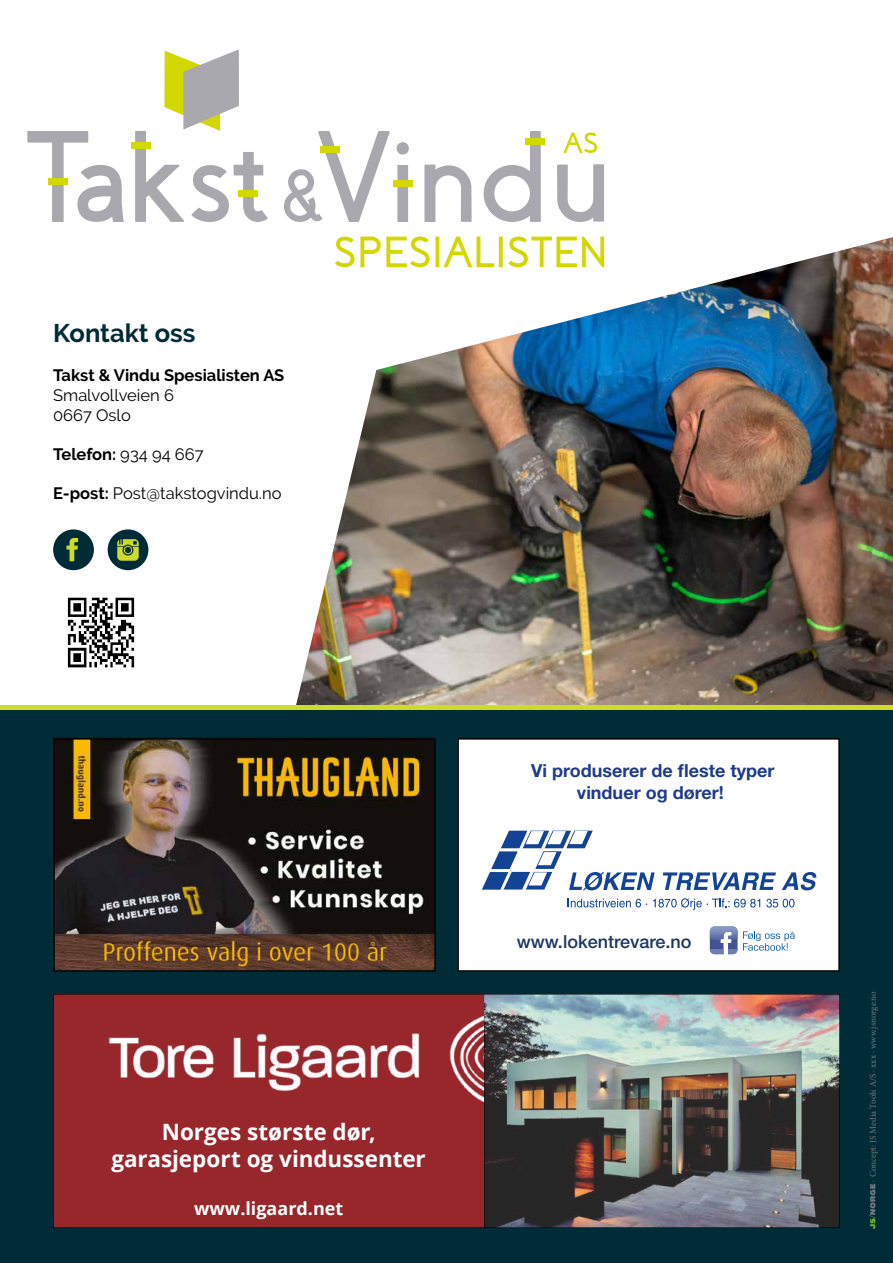
<style>
.page{position:relative;width:893px;height:1263px;background:#fff}
.page>*{position:absolute;margin:0;border:0;box-sizing:border-box;transform-origin:0 0}
.t1{font:700 25.5px "Raleway";color:#002c37}
.t2{font:700 22.5px/27px "Open Sans";color:#fff;text-align:center}
.t3{font:700 18px/21.6px "Helvetica Neue LT Std";color:#203c89;text-align:center}
.t4{font:500 18px "Helvetica Neue LT Std";color:#1c3761}
.t5{font:700 18px "Open Sans";color:#fff}
.t6{font:16.5px/19.5px "Raleway";color:#000}
.t7{font:700 16.5px "Raleway";color:#000}
.t8{font:9px "Minion Pro";letter-spacing:-.005em;color:#73797d}
.s1{font-weight:400}
.s2{font-weight:700}
</style>
<div class="page">
<img style="left:296px;top:237px;width:597px;height:468px">
<div style="left:0;top:705px;width:893px;height:34px;background:linear-gradient(to right,#cedb29,#cedb29)"></div>
<div style="left:0;top:711px;width:893px;height:552px;background:#002c37"></div>
<svg style="left:869px;top:1184px;width:6px;height:45px"></svg>
<svg style="left:460px;top:741px;width:377px;height:228px;background:#f1f4f8"></svg>
<div style="left:457px;top:738px;width:383px;height:234px;border:2px solid #060605"></div>
<img style="left:56px;top:741px;width:377px;height:228px">
<div style="left:53px;top:738px;width:383px;height:234px;border:2px solid #060605"></div>
<div style="left:53px;top:994px;width:431px;height:234px;background:#98272c"></div>
<img style="left:108px;top:1015px;width:376px;height:86px">
<img style="left:484px;top:996px;width:354px;height:230px">
<div style="left:53px;top:994px;width:787px;height:234px;border:1px solid #000"></div>
<div style="left:53px;top:529px;width:41px;height:41px;background:#002c37;border-radius:50%"></div>
<svg style="left:66px;top:538px;width:12px;height:23px"></svg>
<div style="left:108px;top:529px;width:40px;height:41px;background:#002c37;border-radius:50%"></div>
<svg style="left:117px;top:539px;width:22px;height:22px"></svg>
<svg style="left:27px;top:131px;width:97px;height:91px"></svg>
<svg style="left:284px;top:131px;width:106px;height:91px"></svg>
<svg style="left:397px;top:142px;width:12px;height:80px"></svg>
<svg style="left:424px;top:165px;width:48px;height:57px"></svg>
<svg style="left:483px;top:131px;width:58px;height:91px"></svg>
<svg style="left:557px;top:164px;width:47px;height:58px"></svg>
<div style="left:48px;top:178px;width:19px;height:7px;background:#d3d800"></div>
<div style="left:131px;top:143px;width:19px;height:6px;background:#d3d800"></div>
<div style="left:320px;top:146px;width:20px;height:7px;background:#d3d800"></div>
<div style="left:393px;top:180px;width:19px;height:7px;background:#d3d800"></div>
<div style="left:525px;top:138px;width:20px;height:7px;background:#d3d800"></div>
<svg style="left:335px;top:237px;width:19px;height:30px"></svg>
<svg style="left:360px;top:237px;width:69px;height:30px"></svg>
<svg style="left:435px;top:237px;width:4px;height:30px"></svg>
<svg style="left:444px;top:236px;width:50px;height:31px"></svg>
<svg style="left:499px;top:237px;width:4px;height:30px"></svg>
<svg style="left:508px;top:237px;width:96px;height:30px"></svg>
<svg style="left:563px;top:132px;width:34px;height:21px"></svg>
<svg style="left:135px;top:49px;width:133px;height:173px"></svg>
<img style="left:67px;top:597px;width:68px;height:71px">
<h1 class="t1" style="left:53px;top:319px;width:144px">Kontakt oss</h1>
<p class="t7" style="left:53px;top:366px;width:233px">Takst &amp; Vindu Spesialisten AS</p>
<p class="t6" style="left:53px;top:385px;width:122px">Smalvollveien 6<br>0667 Oslo</p>
<p class="t7" style="left:53px;top:444px;width:152px">Telefon: <span class="s1">934 94 667</span></p>
<p class="t6" style="left:53px;top:483px;width:230px"><span class="s2">E-post:</span> Post@takstogvindu.no</p>
<h2 class="t2" style="left:112px;top:1118px;width:316px">Norges største dør, garasjeport og vindussenter</h2>
<p class="t5" style="left:194px;top:1195px;width:151px">www.ligaard.net</p>
<p class="t3" style="left:531px;top:760px;width:245px">Vi produserer de fleste typer vinduer og dører!</p>
<p class="t4" style="left:517px;top:931px;width:176px">www.lokentrevare.no</p>
<p class="t8" style="left:867px;top:1181px;width:192px;rotate:-90deg">· Concept: JS Media Tools A/S · xxx · www.jsnorge.no</p>
</div>
